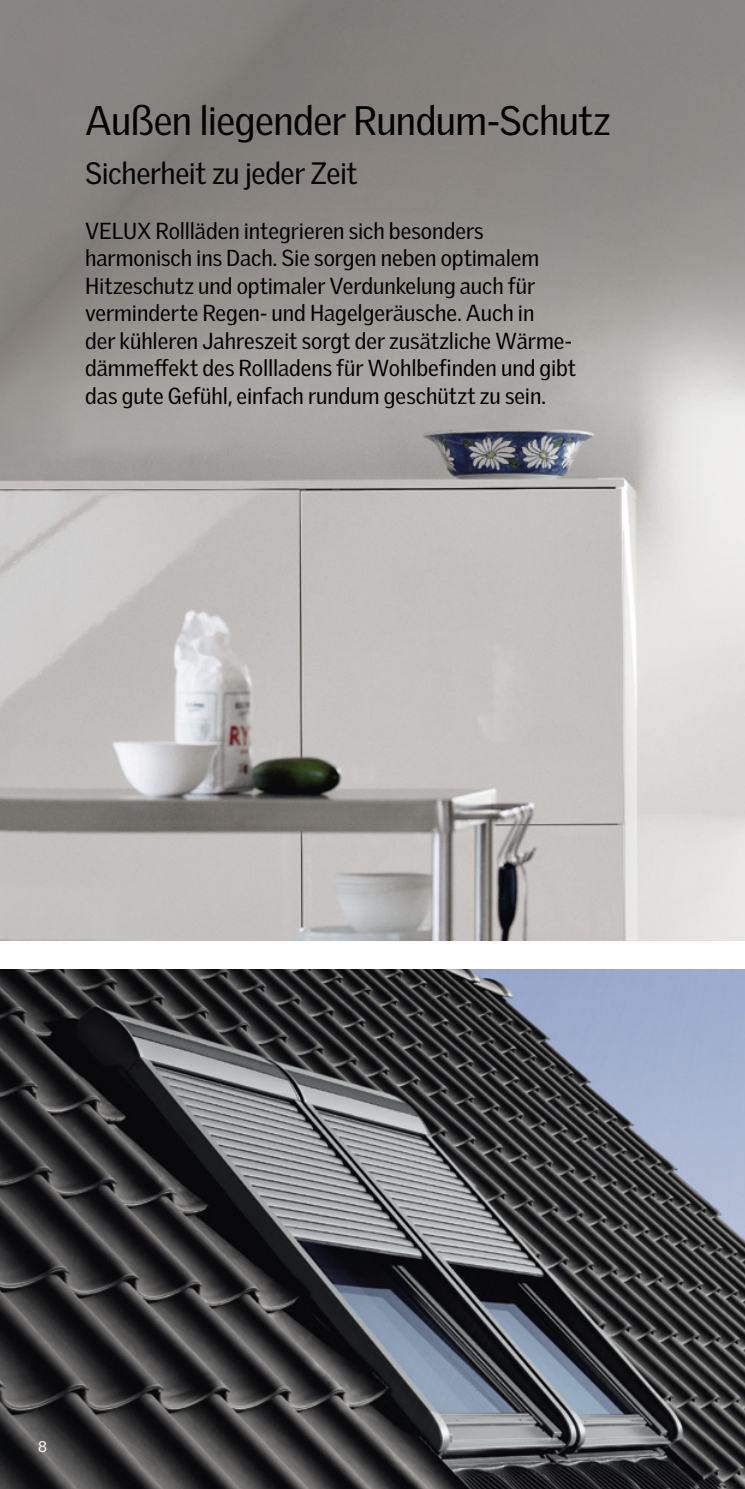
<style>
.page{position:relative;width:745px;height:1489px;background:#fff}
.page>*{position:absolute;margin:0;border:0;box-sizing:border-box;transform-origin:0 0}
.Headline{font:40px "Velux Gothic";letter-spacing:-.015em;color:#000}
.Subhead{font:30px "Velux Gothic";letter-spacing:-.015em;color:#000}
.Copy{font:22.5px/27.5px "Velux Gothic";color:#000}
.t1{font:15px "Velux Gothic";color:#fff}
</style>
<div class="page">
<img style="left:0;top:0;width:744px;height:940px">
<img style="left:0;top:969px;width:744px;height:519px">
<p class="Headline" style="left:85px;top:97px;width:526px">Außen liegender Rundum-Schutz</p>
<p class="Subhead" style="left:85px;top:156px;width:274px">Sicherheit zu jeder Zeit</p>
<p class="Copy" style="left:85px;top:216px;width:400px">VELUX Rollläden integrieren sich besonders</p>
<p class="Copy" style="left:85px;top:244px;width:492px">harmonisch ins Dach. Sie sorgen neben optimalem Hitzeschutz und optimaler Verdunkelung auch für verminderte Regen- und Hagelgeräusche. Auch in<br>der kühleren Jahreszeit sorgt der zusätzliche Wärme&shy;dämmeffekt des Rollladens für Wohlbefinden und gibt das gute Gefühl, einfach rundum geschützt zu sein.</p>
<p class="t1" style="left:38px;top:1437px;width:10px">8</p>
</div>
